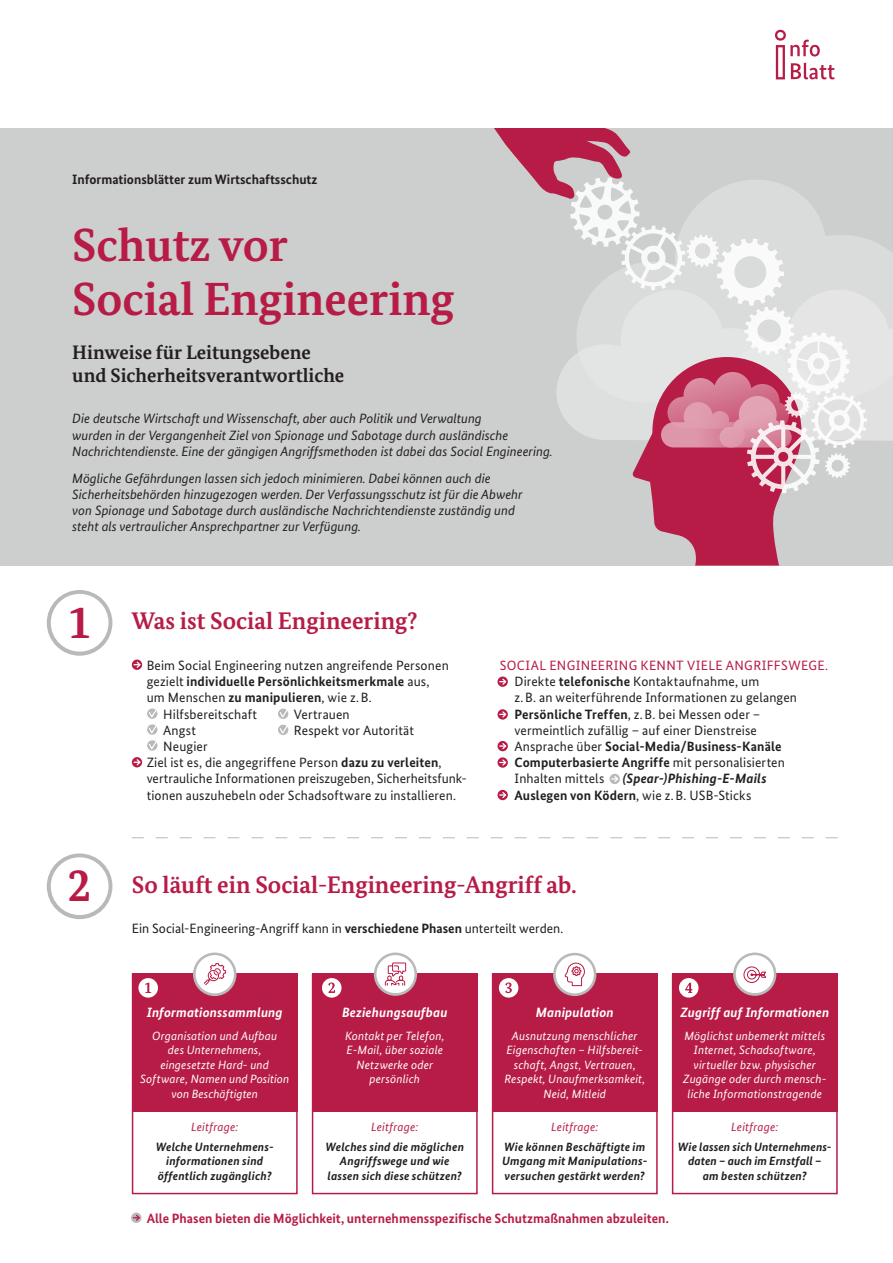
<style>
.page{position:relative;width:893px;height:1263px;background:#fff}
.page>*{position:absolute;margin:0;border:0;box-sizing:border-box;transform-origin:0 0}
.t1{font:700 46.5px/54px "Bundes Serif";color:#b71c46}
.t2{font:700 24px "Bundes Serif";color:#b71c46}
.t3{font:700 19.5px/23.4px "Bundes Serif";color:#231f20}
.t4{font:13.5px/16.2px "Bundes Sans";letter-spacing:.01em;color:#231f20}
.t5{font:italic 13.5px/16.2px "Bundes Sans";color:#231f20}
.t6{font:700 13.5px "Bundes Sans";color:#231f20}
.t7{font:700 13.5px "Bundes Sans";color:#b71c46}
.t8{font:italic 700 13.5px "Bundes Sans";letter-spacing:.01em;color:#fff}
.t9{font:13.5px "Bundes Sans";letter-spacing:.025em;color:#b71c46}
.t10{font:italic 700 13.5px "Bundes Sans";letter-spacing:.015em;color:#231f20}
.t11{font:italic 12px/14.4px "Bundes Sans";letter-spacing:.015em;color:#fff;text-align:center}
.t12{font:italic 700 12px/14.4px "Bundes Sans";letter-spacing:.015em;color:#231f20;text-align:center}
.t13{font:italic 12px "Bundes Sans";letter-spacing:.015em;color:#b71c46}
.s1{font-weight:700}
.s2{font-weight:400}
</style>
<div class="page">
<div style="left:0;top:128px;width:893px;height:438px;background:#cdcece"></div>
<svg style="left:132px;top:659px;width:10px;height:11px"></svg>
<svg style="left:134px;top:660px;width:8px;height:9px"></svg>
<svg style="left:148px;top:708px;width:10px;height:10px"></svg>
<svg style="left:279px;top:708px;width:10px;height:10px"></svg>
<svg style="left:148px;top:724px;width:10px;height:10px"></svg>
<svg style="left:279px;top:724px;width:10px;height:10px"></svg>
<svg style="left:148px;top:740px;width:10px;height:10px"></svg>
<svg style="left:132px;top:757px;width:10px;height:10px"></svg>
<svg style="left:134px;top:758px;width:8px;height:8px"></svg>
<svg style="left:497px;top:676px;width:11px;height:11px"></svg>
<svg style="left:500px;top:677px;width:7px;height:9px"></svg>
<svg style="left:497px;top:709px;width:11px;height:11px"></svg>
<svg style="left:500px;top:710px;width:7px;height:9px"></svg>
<svg style="left:497px;top:741px;width:11px;height:10px"></svg>
<svg style="left:500px;top:742px;width:7px;height:8px"></svg>
<svg style="left:497px;top:757px;width:11px;height:11px"></svg>
<svg style="left:500px;top:758px;width:7px;height:9px"></svg>
<svg style="left:610px;top:774px;width:10px;height:10px"></svg>
<svg style="left:612px;top:775px;width:7px;height:8px"></svg>
<svg style="left:497px;top:790px;width:11px;height:10px"></svg>
<svg style="left:500px;top:791px;width:7px;height:8px"></svg>
<div style="left:47px;top:590px;width:65px;height:66px;background:#b8baba;border-radius:50%"></div>
<div style="left:51px;top:594px;width:58px;height:58px;background:#fff;border-radius:50%"></div>
<div style="left:47px;top:853px;width:65px;height:66px;background:#b8baba;border-radius:50%"></div>
<div style="left:51px;top:857px;width:58px;height:58px;background:#fff;border-radius:50%"></div>
<svg style="left:494px;top:29px;width:399px;height:537px"></svg>
<svg style="left:132px;top:837px;width:706px;height:1px"></svg>
<svg style="left:131px;top:1212px;width:10px;height:11px"></svg>
<svg style="left:133px;top:1213px;width:8px;height:9px"></svg>
<div style="left:132px;top:974px;width:166px;height:220px;border:2px solid #b71c46"></div>
<div style="left:132px;top:973px;width:166px;height:138px;background:#b71c46"></div>
<svg style="left:193px;top:952px;width:43px;height:44px"></svg>
<div style="left:196px;top:955px;width:38px;height:38px;background:#fff;border-radius:50%"></div>
<svg style="left:203px;top:963px;width:23px;height:23px"></svg>
<div style="left:312px;top:974px;width:166px;height:220px;border:2px solid #b71c46"></div>
<div style="left:312px;top:973px;width:166px;height:138px;background:#b71c46"></div>
<svg style="left:374px;top:952px;width:43px;height:44px"></svg>
<div style="left:376px;top:955px;width:38px;height:38px;background:#fff;border-radius:50%"></div>
<svg style="left:385px;top:962px;width:21px;height:24px"></svg>
<div style="left:492px;top:974px;width:166px;height:220px;border:2px solid #b71c46"></div>
<div style="left:492px;top:973px;width:166px;height:138px;background:#b71c46"></div>
<svg style="left:553px;top:953px;width:43px;height:43px"></svg>
<div style="left:556px;top:955px;width:38px;height:38px;background:#fff;border-radius:50%"></div>
<svg style="left:564px;top:962px;width:21px;height:24px"></svg>
<div style="left:672px;top:974px;width:166px;height:220px;border:2px solid #b71c46"></div>
<div style="left:672px;top:973px;width:166px;height:138px;background:#b71c46"></div>
<svg style="left:733px;top:952px;width:43px;height:44px"></svg>
<div style="left:736px;top:955px;width:38px;height:38px;background:#fff;border-radius:50%"></div>
<div style="left:679px;top:978px;width:19px;height:20px;background:#fff;border-radius:50%"></div>
<svg style="left:685px;top:983px;width:7px;height:10px"></svg>
<div style="left:499px;top:978px;width:19px;height:20px;background:#fff;border-radius:50%"></div>
<svg style="left:505px;top:982px;width:7px;height:11px"></svg>
<div style="left:322px;top:978px;width:20px;height:20px;background:#fff;border-radius:50%"></div>
<svg style="left:328px;top:982px;width:7px;height:11px"></svg>
<div style="left:138px;top:978px;width:20px;height:20px;background:#fff;border-radius:50%"></div>
<svg style="left:145px;top:983px;width:6px;height:10px"></svg>
<svg style="left:743px;top:966px;width:23px;height:17px"></svg>
<p class="t6" style="left:72px;top:171px;width:247px">Informationsblätter zum Wirtschaftsschutz</p>
<p class="t1" style="left:72px;top:218px;width:383px">Schutz vor<br>Social Engineering</p>
<p class="t3" style="left:72px;top:340px;width:274px">Hinweise für Leitungsebene und Sicherheitsverantwortliche</p>
<p class="t5" style="left:72px;top:411px;width:482px">Die deutsche Wirtschaft und Wissenschaft, aber auch Politik und Verwaltung<br>wurden in der Vergangenheit Ziel von Spionage und Sabotage durch ausländische<br>Nachrichtendienste. Eine der gängigen Angriffsmethoden ist dabei das Social Engineering.</p>
<p class="t5" style="left:72px;top:470px;width:452px">Mögliche Gefährdungen lassen sich jedoch minimieren. Dabei können auch die Sicherheitsbehörden hinzugezogen werden. Der Verfassungsschutz ist für die Abwehr von Spionage und Sabotage durch ausländische Nachrichtendienste zuständig und steht als vertraulicher Ansprechpartner zur Verfügung.</p>
<p class="t1" style="left:68px;top:594px;width:25px">1</p>
<p class="t1" style="left:68px;top:858px;width:25px">2</p>
<p class="t2" style="left:132px;top:606px;width:287px">Was ist Social Engineering?</p>
<p class="t4" style="left:147px;top:657px;width:304px">Beim Social Engineering nutzen angreifende Personen gezielt <span class="s1">individuelle Persönlichkeitsmerkmale</span> aus, um Menschen <span class="s1">zu manipulieren</span>, wie z.B.</p>
<p class="t4" style="left:163px;top:706px;width:95px">Hilfsbereitschaft</p>
<p class="t4" style="left:294px;top:706px;width:57px">Vertrauen</p>
<p class="t4" style="left:163px;top:722px;width:34px">Angst</p>
<p class="t4" style="left:294px;top:722px;width:122px">Respekt vor Autorität</p>
<p class="t4" style="left:163px;top:738px;width:46px">Neugier</p>
<p class="t4" style="left:147px;top:754px;width:322px">Ziel ist es, die angegriffene Person <span class="s1">dazu zu verleiten</span>, vertrauliche Informationen preiszugeben, Sicherheitsfunk&shy;tionen auszuhebeln oder Schadsoftware zu installieren.</p>
<p class="t9" style="left:500px;top:657px;width:330px">SOCIAL ENGINEERING KENNT VIELE ANGRIFFSWEGE.</p>
<p class="t4" style="left:514px;top:673px;width:284px">Direkte <span class="s1">telefonische</span> Kontaktaufnahme, um<br>z.B. an weiterführende Informationen zu gelangen</p>
<p class="t4" style="left:514px;top:706px;width:247px"><span class="s1">Persönliche Treffen</span>, z.B. bei Messen oder – vermeintlich zufällig – auf einer Dienstreise</p>
<p class="t6" style="left:514px;top:738px;width:268px"><span class="s2">Ansprache über</span> Social-Media/Business-Kanäle</p>
<p class="t4" style="left:514px;top:754px;width:272px"><span class="s1">Computerbasierte Angriffe</span> mit personalisierten<br>Inhalten mittels</p>
<p class="t10" style="left:623px;top:770px;width:145px">(Spear-)Phishing-E-Mails</p>
<p class="t4" style="left:514px;top:787px;width:238px"><span class="s1">Auslegen von Ködern</span>, wie z.B. USB-Sticks</p>
<p class="t2" style="left:132px;top:870px;width:446px">So läuft ein Social-Engineering-Angriff ab.</p>
<p class="t4" style="left:132px;top:920px;width:433px">Ein Social-Engineering-Angriff kann in <span class="s1">verschiedene Phasen</span> unterteilt werden.</p>
<p class="t8" style="left:147px;top:1004px;width:137px">Informationssammlung</p>
<p class="t11" style="left:140px;top:1028px;width:151px">Organisation und Aufbau<br>des Unternehmens, eingesetzte Hard- und<br>Software, Namen und Position von Beschäftigten</p>
<p class="t13" style="left:191px;top:1120px;width:49px">Leitfrage:</p>
<p class="t12" style="left:156px;top:1139px;width:118px">Welche Unternehmens&shy;informationen sind öffentlich zugänglich?</p>
<p class="t8" style="left:342px;top:1004px;width:107px">Beziehungsaufbau</p>
<p class="t11" style="left:345px;top:1028px;width:101px">Kontakt per Telefon,<br>E-Mail, über soziale<br>Netzwerke oder persönlich</p>
<p class="t13" style="left:371px;top:1120px;width:49px">Leitfrage:</p>
<p class="t12" style="left:325px;top:1139px;width:140px">Welches sind die möglichen<br>Angriffswege und wie lassen sich diese schützen?</p>
<p class="t8" style="left:536px;top:1004px;width:80px">Manipulation</p>
<p class="t11" style="left:504px;top:1028px;width:142px">Ausnutzung menschlicher<br>Eigenschaften – Hilfsbereit&shy;schaft, Angst, Vertrauen,<br>Respekt, Unaufmerksamkeit,<br>Neid, Mitleid</p>
<p class="t13" style="left:551px;top:1120px;width:49px">Leitfrage:</p>
<p class="t12" style="left:502px;top:1139px;width:146px;text-align:justify">Wie können Beschäftigte im Umgang mit Manipulations&shy;versuchen gestärkt werden?</p>
<p class="t8" style="left:680px;top:1004px;width:150px">Zugriff auf Informationen</p>
<p class="t11" style="left:683px;top:1028px;width:145px">Möglichst unbemerkt mittels<br>Internet, Schadsoftware, virtueller bzw. physischer<br>Zugänge oder durch mensch&shy;liche Informationstragende</p>
<p class="t13" style="left:731px;top:1120px;width:49px">Leitfrage:</p>
<p class="t12" style="left:678px;top:1139px;width:154px">Wie lassen sich Unternehmens&shy;daten – auch im Ernstfall – am besten schützen?</p>
<p class="t7" style="left:147px;top:1210px;width:524px">Alle Phasen bieten die Möglichkeit, unternehmensspezifische Schutzmaßnahmen abzuleiten.</p>
</div>
